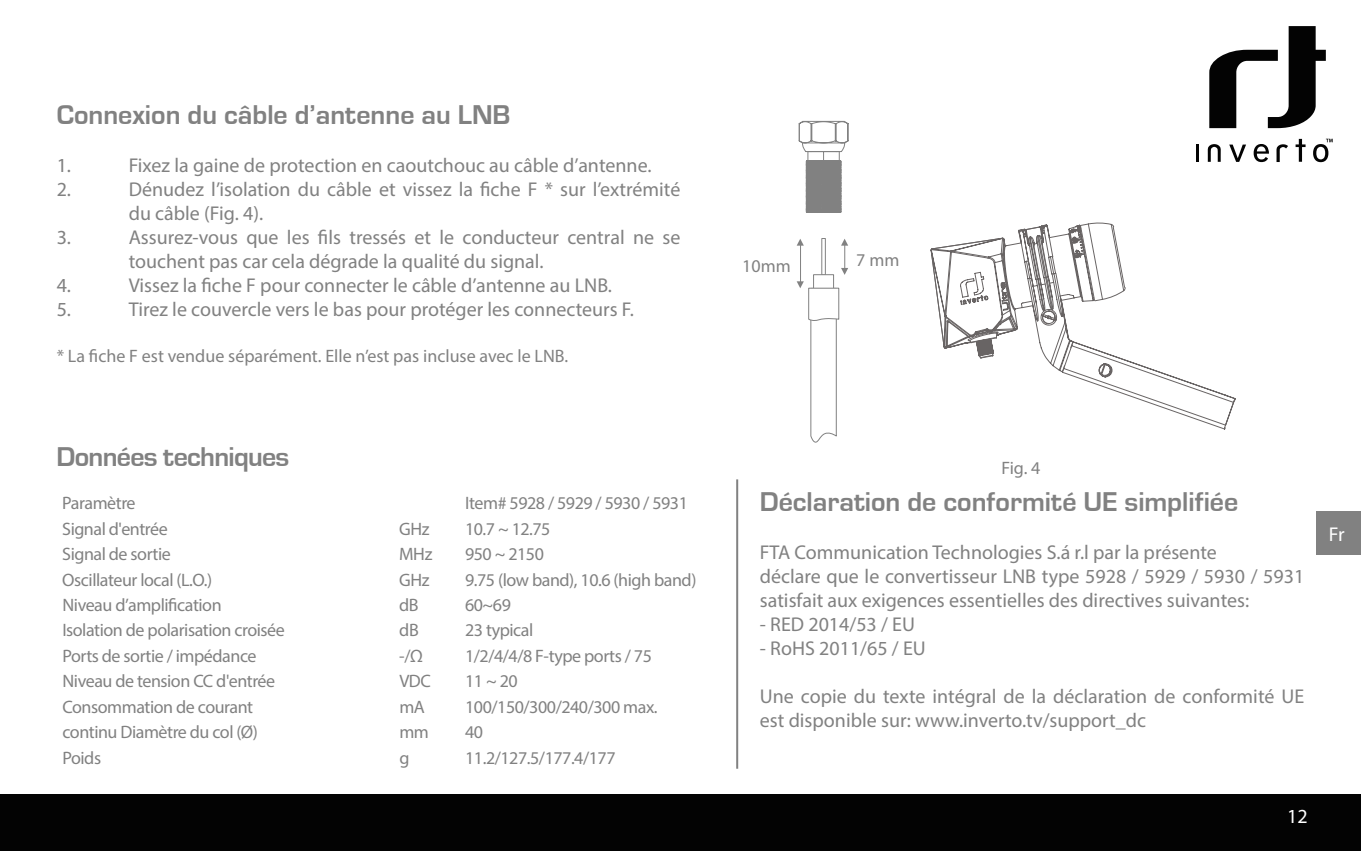
<style>
.page{position:relative;width:1361px;height:851px;background:#fff}
.page>*{position:absolute;margin:0;border:0;box-sizing:border-box;transform-origin:0 0}
.t1{font:700 28px "Eurostile T";color:#818181}
.t2{font:700 28px "Eurostile T";letter-spacing:-.025em;color:#818181}
.t3{font:20px/24px "Myriad Pro";color:#818181}
.t4{font:20px "Myriad Pro";color:#fff}
.t5{font:18px "Myriad Pro";letter-spacing:-.025em;color:#818181}
.t6{font:18px "Myriad Pro";color:#818181}
</style>
<div class="page">
<div style="left:0;top:794px;width:1361px;height:56px;background:#030303"></div>
<svg style="left:1209px;top:26px;width:116px;height:102px"></svg>
<svg style="left:1295px;top:139px;width:10px;height:23px"></svg>
<hr style="left:1196px;top:144px;width:3px;height:18px;background:#030303">
<svg style="left:1229px;top:144px;width:17px;height:18px"></svg>
<svg style="left:1253px;top:144px;width:16px;height:18px"></svg>
<svg style="left:1313px;top:139px;width:19px;height:23px"></svg>
<svg style="left:1276px;top:144px;width:12px;height:18px"></svg>
<svg style="left:1207px;top:144px;width:13px;height:18px"></svg>
<hr style="left:736px;top:479px;width:2px;height:289px;background:#818181">
<svg style="left:799px;top:121px;width:49px;height:92px"></svg>
<div style="left:821px;top:238px;width:4px;height:37px;border:1px solid #818181"></div>
<div style="left:813px;top:274px;width:21px;height:15px;background:#fff;border:1px solid #818181"></div>
<hr style="left:800px;top:244px;width:1px;height:39px;background:#818181">
<svg style="left:797px;top:239px;width:7px;height:6px"></svg>
<svg style="left:841px;top:239px;width:7px;height:36px"></svg>
<svg style="left:796px;top:281px;width:43px;height:161px"></svg>
<div style="left:1316px;top:511px;width:45px;height:43px;background:#818181"></div>
<svg style="left:931px;top:222px;width:305px;height:207px"></svg>
<h1 class="t1" style="left:57px;top:99px;width:455px">Connexion du câble d’antenne au LNB</h1>
<p class="t3" style="left:57px;top:153px;width:16px">1.</p>
<p class="t3" style="left:129px;top:153px;width:524px">Fixez la gaine de protection en caoutchouc au câble d’antenne.</p>
<p class="t3" style="left:57px;top:177px;width:16px">2.</p>
<p class="t3" style="left:129px;top:177px;width:553px">Dénudez l’isolation du câble et vissez la fiche F * sur l’extrémité du câble (Fig. 4).</p>
<p class="t3" style="left:57px;top:225px;width:16px">3.</p>
<p class="t3" style="left:129px;top:225px;width:553px">Assurez-vous que les fils tressés et le conducteur central ne se touchent pas car cela dégrade la qualité du signal.</p>
<p class="t3" style="left:57px;top:273px;width:16px">4.</p>
<p class="t3" style="left:129px;top:273px;width:485px">Vissez la fiche F pour connecter le câble d’antenne au LNB.</p>
<p class="t3" style="left:57px;top:297px;width:16px">5.</p>
<p class="t3" style="left:129px;top:297px;width:507px">Tirez le couvercle vers le bas pour protéger les connecteurs F.</p>
<p class="t6" style="left:57px;top:344px;width:513px">* La fiche F est vendue séparément. Elle n’est pas incluse avec le LNB.</p>
<h1 class="t2" style="left:57px;top:440px;width:234px">Données techniques</h1>
<p class="t5" style="left:62px;top:492px;width:75px">Paramètre</p>
<p class="t5" style="left:465px;top:492px;width:224px">Item# 5928 / 5929 / 5930 / 5931</p>
<p class="t5" style="left:62px;top:517px;width:107px">Signal d'entrée</p>
<p class="t5" style="left:399px;top:517px;width:32px">GHz</p>
<p class="t5" style="left:465px;top:517px;width:87px">10.7 ~ 12.75</p>
<p class="t5" style="left:62px;top:543px;width:110px">Signal de sortie</p>
<p class="t5" style="left:399px;top:543px;width:35px">MHz</p>
<p class="t5" style="left:465px;top:543px;width:80px">950 ~ 2150</p>
<p class="t5" style="left:62px;top:568px;width:151px">Oscillateur local (L.O.)</p>
<p class="t5" style="left:399px;top:568px;width:32px">GHz</p>
<p class="t5" style="left:465px;top:568px;width:233px">9.75 (low band), 10.6 (high band)</p>
<p class="t5" style="left:62px;top:593px;width:161px">Niveau d’amplification</p>
<p class="t5" style="left:399px;top:593px;width:21px">dB</p>
<p class="t5" style="left:465px;top:593px;width:47px">60~69</p>
<p class="t5" style="left:62px;top:619px;width:224px">Isolation de polarisation croisée</p>
<p class="t5" style="left:399px;top:619px;width:21px">dB</p>
<p class="t5" style="left:465px;top:619px;width:70px">23 typical</p>
<p class="t5" style="left:62px;top:644px;width:196px">Ports de sortie / impédance</p>
<p class="t5" style="left:399px;top:644px;width:25px">-/Ω</p>
<p class="t5" style="left:465px;top:644px;width:188px">1/2/4/4/8 F-type ports / 75</p>
<p class="t5" style="left:62px;top:670px;width:214px">Niveau de tension CC d'entrée</p>
<p class="t5" style="left:399px;top:670px;width:33px">VDC</p>
<p class="t5" style="left:465px;top:670px;width:54px">11 ~ 20</p>
<p class="t5" style="left:62px;top:695px;width:192px">Consommation de courant</p>
<p class="t5" style="left:399px;top:695px;width:27px">mA</p>
<p class="t5" style="left:465px;top:695px;width:194px">100/150/300/240/300 max.</p>
<p class="t5" style="left:62px;top:721px;width:197px">continu Diamètre du col (Ø)</p>
<p class="t5" style="left:399px;top:721px;width:31px">mm</p>
<p class="t5" style="left:465px;top:721px;width:20px">40</p>
<p class="t5" style="left:62px;top:746px;width:40px">Poids</p>
<p class="t5" style="left:399px;top:746px;width:12px">g</p>
<p class="t5" style="left:465px;top:746px;width:152px">11.2/127.5/177.4/177</p>
<p class="t5" style="left:742px;top:254px;width:50px">10mm</p>
<p class="t5" style="left:856px;top:249px;width:45px">7 mm</p>
<p class="t5" style="left:1001px;top:456px;width:41px">Fig. 4</p>
<h1 class="t1" style="left:760px;top:486px;width:480px">Déclaration de conformité UE simplifiée</h1>
<p class="t3" style="left:760px;top:540px;width:546px">FTA Communication Technologies S.á r.l par la présente<br>déclare que le convertisseur LNB type 5928 / 5929 / 5930 / 5931 satisfait aux exigences essentielles des directives suivantes:</p>
<p class="t3" style="left:760px;top:612px;width:157px">- RED 2014/53 / EU</p>
<p class="t3" style="left:760px;top:636px;width:167px">- RoHS 2011/65 / EU</p>
<p class="t3" style="left:760px;top:684px;width:546px">Une copie du texte intégral de la déclaration de conformité UE est disponible sur: www.inverto.tv/support_dc</p>
<p class="t4" style="left:1328px;top:522px;width:17px">Fr</p>
<p class="t4" style="left:1287px;top:804px;width:22px">12</p>
</div>
